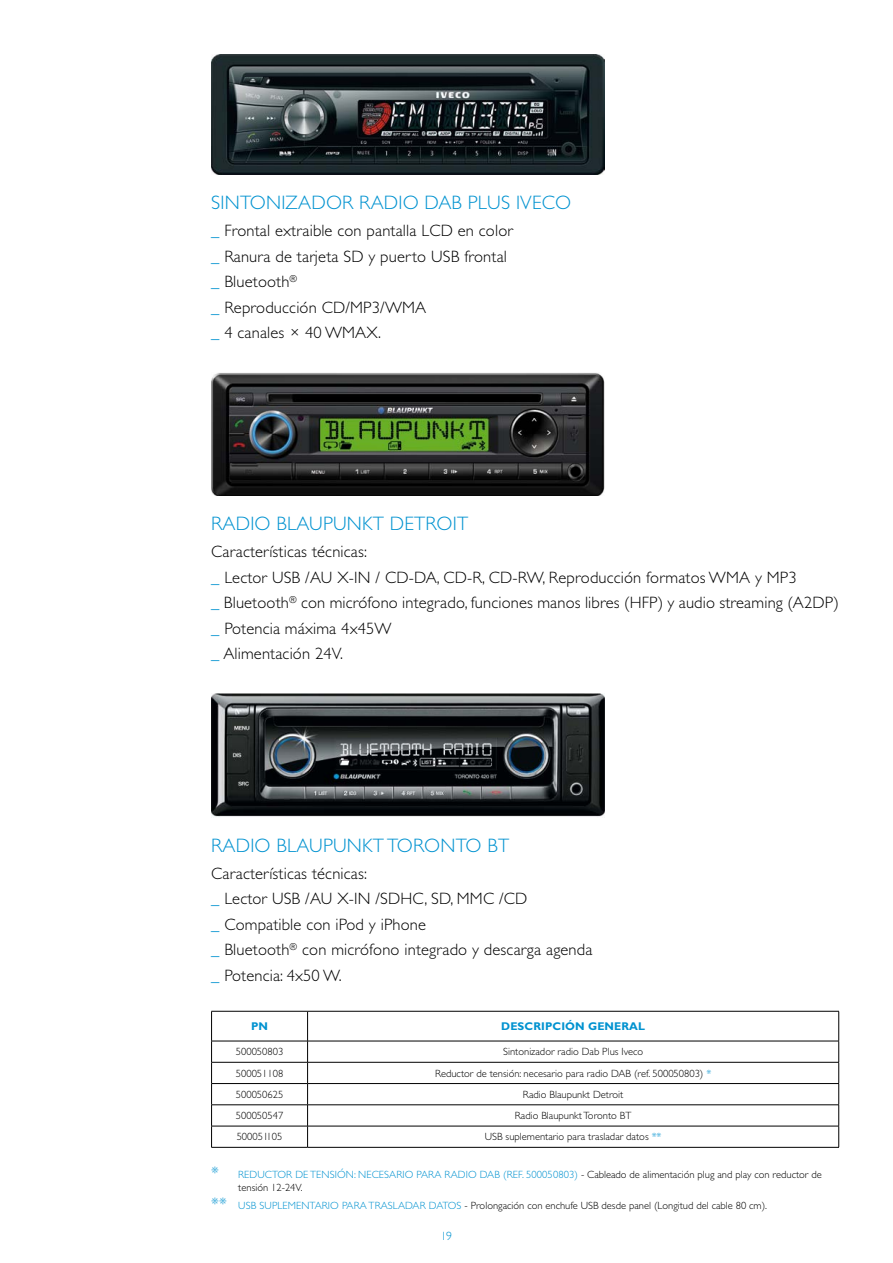
<style>
.page{position:relative;width:893px;height:1263px;background:#fff}
.page>*{position:absolute;margin:0;border:0;box-sizing:border-box;transform-origin:0 0}
.t1{font:300 19.5px "Gill Sans Std";letter-spacing:.01em;color:#0092d0}
.t2{font:300 16.5px/25.5px "Gill Sans Std";letter-spacing:.01em;color:#000}
.t3{font:300 12px "Gill Sans Std";color:#0092d0}
.t4{font:700 11.25px "Gill Sans Std";letter-spacing:.01em;color:#0092d0}
.t5{font:300 10.5px "Gill Sans Std";color:#000}
.t6{font:300 10.5px/18px "Gill Sans Std";color:#0092d0}
.s1{color:#0092d0}
.s2{font-size:16.5px}
.s3{color:#000}
</style>
<div class="page">
<img style="left:211px;top:54px;width:393px;height:121px">
<img style="left:211px;top:693px;width:393px;height:124px">
<img style="left:211px;top:373px;width:393px;height:123px">
<hr style="left:211px;top:1147px;width:97px;height:1px;background:#000">
<hr style="left:308px;top:1147px;width:531px;height:1px;background:#000">
<hr style="left:211px;top:1011px;width:97px;height:1px;background:#000">
<hr style="left:211px;top:1011px;width:1px;height:30px;background:#000">
<hr style="left:308px;top:1011px;width:531px;height:1px;background:#000">
<hr style="left:307px;top:1011px;width:1px;height:30px;background:#000">
<hr style="left:838px;top:1011px;width:1px;height:30px;background:#000">
<hr style="left:211px;top:1041px;width:97px;height:1px;background:#000">
<hr style="left:308px;top:1041px;width:531px;height:1px;background:#000">
<hr style="left:211px;top:1104px;width:97px;height:1px;background:#000">
<hr style="left:308px;top:1104px;width:531px;height:1px;background:#000">
<hr style="left:211px;top:1062px;width:97px;height:1px;background:#000">
<hr style="left:308px;top:1062px;width:531px;height:1px;background:#000">
<hr style="left:211px;top:1083px;width:97px;height:1px;background:#000">
<hr style="left:308px;top:1083px;width:531px;height:1px;background:#000">
<hr style="left:211px;top:1126px;width:97px;height:1px;background:#000">
<svg style="left:211px;top:1041px;width:1px;height:106px"></svg>
<hr style="left:308px;top:1126px;width:531px;height:1px;background:#000">
<svg style="left:307px;top:1041px;width:1px;height:106px"></svg>
<svg style="left:838px;top:1041px;width:1px;height:106px"></svg>
<p class="t1" style="left:211px;top:192px;width:362px">SINTONIZADOR RADIO DAB PLUS IVECO</p>
<p class="t2" style="left:211px;top:218px;width:303px"><span class="s1">_</span> Frontal extraible con pantalla LCD en color <span class="s1">_</span> Ranura de tarjeta SD y puerto USB frontal <span class="s1">_</span> Bluetooth<sup>®<br></sup><span class="s1">_</span> Reproducción CD/MP3/WMA<br><span class="s1">_</span> 4 canales × 40 WMAX.</p>
<p class="t1" style="left:211px;top:513px;width:13px">radio</p>
<p class="t1" style="left:276px;top:513px;width:24px">Blaupunkt</p>
<p class="t1" style="left:390px;top:513px;width:26px">Detroit</p>
<p class="t2" style="left:211px;top:539px;width:629px">Características técnicas:<br><span class="s1">_</span> Lector USB /AU X-IN / CD-DA, CD-R, CD-RW, Reproducción formatos WMA y MP3<br><span class="s1">_</span> Bluetooth<sup>®</sup> con micrófono integrado, funciones manos libres (HFP) y audio streaming (A2DP) <span class="s1">_</span> Potencia máxima 4x45W<br><span class="s1">_</span> Alimentación 24V.</p>
<p class="t1" style="left:211px;top:834px;width:13px">radio</p>
<p class="t1" style="left:276px;top:834px;width:234px">BLAUPUNKT TORONTO BT</p>
<p class="t2" style="left:211px;top:860px;width:383px">Características técnicas:<br><span class="s1">_</span> Lector USB /AU X-IN /SDHC, SD, MMC /CD<br><span class="s1">_</span> Compatible con iPod y iPhone<br><span class="s1">_</span> Bluetooth<sup>®</sup> con micrófono integrado y descarga agenda <span class="s1">_</span> Potencia: 4x50 W.</p>
<p class="t4" style="left:251px;top:1019px;width:9px">PN</p>
<p class="t4" style="left:501px;top:1019px;width:145px">DESCRIPCIÓN GENERAL</p>
<p class="t5" style="left:236px;top:1046px;width:49px">500050803</p>
<p class="t5" style="left:503px;top:1046px;width:141px">Sintonizador radio Dab Plus Iveco</p>
<p class="t5" style="left:236px;top:1067px;width:49px">500051108</p>
<p class="t5" style="left:435px;top:1067px;width:278px">Reductor de tensión: necesario para radio DAB (ref. 500050803) <span class="s1">*</span></p>
<p class="t5" style="left:236px;top:1088px;width:49px">500050625</p>
<p class="t5" style="left:523px;top:1088px;width:102px">Radio Blaupunkt Detroit</p>
<p class="t5" style="left:236px;top:1109px;width:49px">500050547</p>
<p class="t5" style="left:515px;top:1109px;width:118px">Radio Blaupunkt Toronto BT</p>
<p class="t5" style="left:237px;top:1131px;width:47px">500051105</p>
<p class="t5" style="left:485px;top:1131px;width:178px">USB suplementario para trasladar datos <span class="s1">**</span></p>
<p class="t6" style="left:211px;top:1165px;width:41px"><span class="s2">*</span> Reductor</p>
<p class="t6" style="left:295px;top:1165px;width:22px">de tensión</p>
<p class="t6" style="left:354px;top:1165px;width:12px">: necesario</p>
<p class="t6" style="left:417px;top:1165px;width:7px">para</p>
<p class="t6" style="left:445px;top:1165px;width:8px">radio</p>
<p class="t5" style="left:480px;top:1168px;width:343px"><span class="s1">DAB (ref. 500050803)</span> - Cableado de alimentación plug and play con reductor de</p>
<p class="t6" style="left:211px;top:1179px;width:93px;text-indent:27px"><span class="s3">tensión 12-24V. </span><span class="s2">**</span> USB suplementario</p>
<p class="t6" style="left:342px;top:1197px;width:7px">para</p>
<p class="t6" style="left:368px;top:1197px;width:8px">trasladar</p>
<p class="t6" style="left:429px;top:1197px;width:8px">datos</p>
<p class="t5" style="left:465px;top:1200px;width:304px">- Prolongación con enchufe USB desde panel (Longitud del cable 80 cm).</p>
<p class="t3" style="left:441px;top:1229px;width:13px">19</p>
</div>
